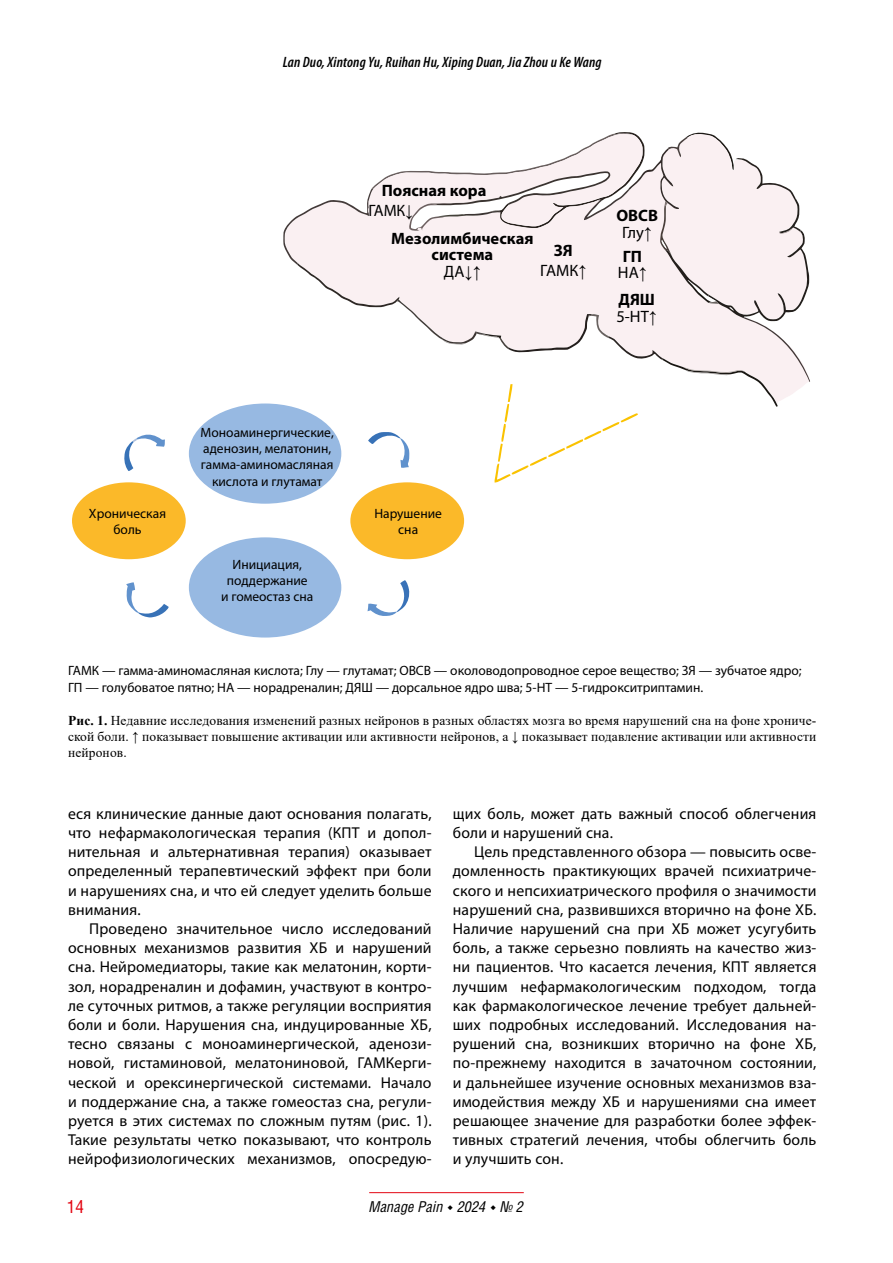
<style>
.page{position:relative;width:893px;height:1263px;background:#fff}
.page>*{position:absolute;margin:0;border:0;box-sizing:border-box;transform-origin:0 0}
.t1{font:18px "Helios Cond C";color:#e30613}
.t2{font:700 16.5px/16.5px "Myriad Pro";color:#000}
.t3{font:16.5px/19.8px "Myriad Pro";color:#000;text-align:center}
.t4{font:15.75px/19.2px "Myriad Pro";letter-spacing:.01em;color:#000;text-align:justify}
.t5{font:italic 600 condensed 15px "Myriad Pro";letter-spacing:.01em;color:#000}
.t6{font:italic 15px "Helios Cond C";color:#000}
.t7{font:13.5px/16.2px "Myriad Pro";color:#000;text-align:center}
.t8{font:13.5px/16.2px "Times New Roman";letter-spacing:.01em;color:#000;text-align:justify}
.s1{font-weight:400}
.s2{font-family:"Arial";font-weight:400}
.s3{font-weight:700}
.s4{font-family:"Arial"}
</style>
<div class="page">
<hr style="left:369px;top:1192px;width:155px;height:1px;background:#e30613">
<svg style="left:124px;top:434px;width:41px;height:37px"></svg>
<svg style="left:283px;top:132px;width:527px;height:350px"></svg>
<svg style="left:126px;top:582px;width:43px;height:35px"></svg>
<svg style="left:368px;top:580px;width:42px;height:36px"></svg>
<div style="left:72px;top:482px;width:114px;height:77px;background:#fbb929;border-radius:50%"></div>
<div style="left:189px;top:403px;width:152px;height:101px;background:#97b9e2;border-radius:50%"></div>
<div style="left:189px;top:537px;width:152px;height:100px;background:#97b9e2;border-radius:50%"></div>
<div style="left:350px;top:482px;width:114px;height:77px;background:#fbb929;border-radius:50%"></div>
<p class="t5" style="left:283px;top:54px;width:321px">Lan Duo, Xintong Yu, Ruihan Hu, Xiping Duan, Jia Zhou и Ke Wang</p>
<p class="t2" style="left:368px;top:180px;width:120px;line-height:19.8px;text-indent:13px">Поясная кора<br><span class="s1">ГАМК</span><span class="s2">↓</span></p>
<p class="t2" style="left:391px;top:229px;width:144px;text-align:center">Мезолимбическая система<br><span class="s1">ДА</span><span class="s2">↓↑</span></p>
<p class="t3" style="left:540px;top:240px;width:48px"><span class="s3">ЗЯ<br></span>ГАМК<span class="s4">↑</span></p>
<p class="t2" style="left:616px;top:207px;width:43px;text-align:center">ОВСВ<br><span class="s1">Глу</span><span class="s2">↑</span></p>
<p class="t2" style="left:618px;top:247px;width:31px">ГП<br><span class="s1">НА</span><span class="s2">↑</span></p>
<p class="t3" style="left:616px;top:291px;width:42px;line-height:16.5px;text-align:left"><span class="s3">ДЯШ<br></span>5-НТ<span class="s4">↑</span></p>
<p class="t7" style="left:201px;top:424px;width:135px">Моноаминергические, аденозин, мелатонин, гамма-аминомасляная кислота и глутамат</p>
<p class="t7" style="left:89px;top:505px;width:79px">Хроническая боль</p>
<p class="t7" style="left:374px;top:505px;width:69px">Нарушение сна</p>
<p class="t7" style="left:221px;top:556px;width:94px">Инициация, поддержание<br>и гомеостаз сна</p>
<p class="t7" style="left:68px;top:662px;width:735px;text-align:left">ГАМК — гамма-аминомасляная кислота; Глу — глутамат; ОВСВ — околоводопроводное серое вещество; ЗЯ — зубчатое ядро;<br>ГП — голубоватое пятно; НА — норадреналин; ДЯШ — дорсальное ядро шва; 5‑НТ — 5‑гидрокситриптамин.</p>
<p class="t8" style="left:68px;top:711px;width:750px"><span class="s3">Рис. 1.</span> Недавние исследования изменений разных нейронов в разных областях мозга во время нарушений сна на фоне хрониче‑ ской боли. ↑ показывает повышение активации или активности нейронов, а ↓ показывает подавление активации или активности нейронов.</p>
<p class="t4" style="left:68px;top:804px;width:365px">еся клинические данные дают основания полагать, что нефармакологическая терапия (КПТ и допол&shy;нительная и альтернативная терапия) оказывает определенный терапевтический эффект при боли и нарушениях сна, и что ей следует уделить больше внимания.</p>
<p class="t4" style="left:68px;top:919px;width:365px;text-indent:21px">Проведено значительное число исследований основных механизмов развития ХБ и нарушений сна. Нейромедиаторы, такие как мелатонин, корти&shy;зол, норадреналин и дофамин, участвуют в контро&shy;ле суточных ритмов, а также регуляции восприятия боли и боли. Нарушения сна, индуцированные ХБ, тесно связаны с моноаминергической, аденози&shy;новой, гистаминовой, мелатониновой, ГАМКерги&shy;ческой и орексинергической системами. Начало и поддержание сна, а также гомеостаз сна, регули&shy;руется в этих системах по сложным путям (рис. 1).<br>Такие результаты четко показывают, что контроль нейрофизиологических механизмов, опосредую-</p>
<p class="t4" style="left:453px;top:804px;width:365px">щих боль, может дать важный способ облегчения боли и нарушений сна.</p>
<p class="t4" style="left:453px;top:842px;width:365px;text-indent:21px">Цель представленного обзора — повысить осве&shy;домленность практикующих врачей психиатриче&shy;ского и непсихиатрического профиля о значимости нарушений сна, развившихся вторично на фоне ХБ.<br>Наличие нарушений сна при ХБ может усугубить боль, а также серьезно повлиять на качество жиз&shy;ни пациентов. Что касается лечения, КПТ является лучшим нефармакологическим подходом, тогда как фармакологическое лечение требует дальней&shy;ших подробных исследований. Исследования на&shy;рушений сна, возникших вторично на фоне ХБ, по‑прежнему находится в зачаточном состоянии, и дальнейшее изучение основных механизмов вза&shy;имодействия между ХБ и нарушениями сна имеет решающее значение для разработки более эффек&shy;тивных стратегий лечения, чтобы облегчить боль и улучшить сон.</p>
<p class="t1" style="left:67px;top:1195px;width:19px">14</p>
<p class="t6" style="left:369px;top:1198px;width:156px">Manage Pain 2024 № 2</p>
</div>
